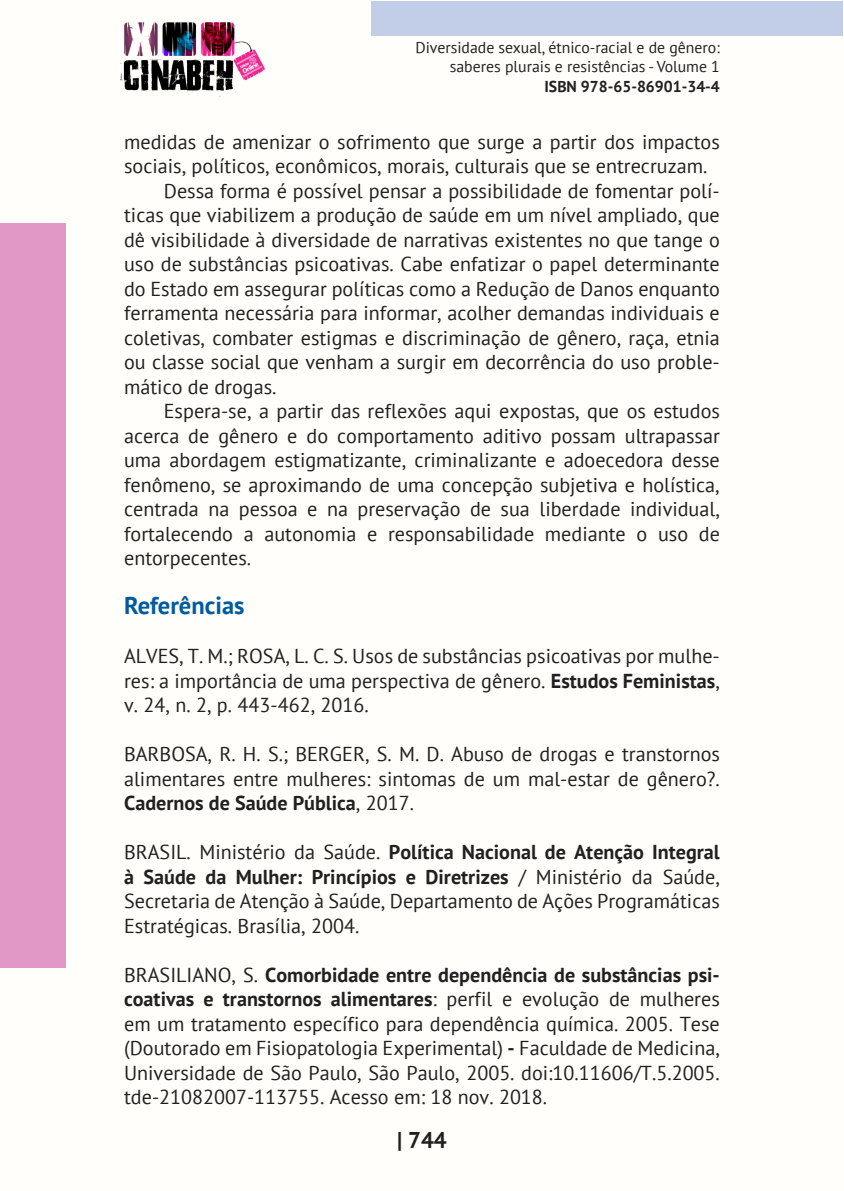
<style>
.page{position:relative;width:844px;height:1191px;background:#fff}
.page>*{position:absolute;margin:0;border:0;box-sizing:border-box;transform-origin:0 0}
._9_SUBTÍTULOS{font:700 24.5px "PT Sans";color:#015b9e}
.t1{font:700 22.75px "PT Sans";color:#231f20}
._8_CORPO{font:20.12px/24.5px "PT Sans";color:#231f20;text-align:justify}
._11_REFERENCIAS{font:20.12px/24.5px "PT Sans";color:#231f20;text-align:justify}
.t2{font:15.75px/18.9px "PT Sans";color:#231f20;text-align:right}
.t3{font:700 15.75px "PT Sans";color:#231f20}
.s1{font-weight:700}
</style>
<div class="page">
<div style="left:0;top:0;width:843px;height:1191px;background:#fffefa"></div>
<div style="left:371px;top:1px;width:471px;height:35px;background:#c2cde7"></div>
<div style="left:0;top:223px;width:65px;height:744px;background:#e198c7"></div>
<img style="left:120px;top:22px;width:144px;height:75px">
<p class="t2" style="left:415px;top:38px;width:306px">Diversidade sexual, étnico-racial e de gênero: saberes plurais e resistências - Volume 1</p>
<p class="t3" style="left:544px;top:76px;width:177px">ISBN 978-65-86901-34-4</p>
<p class="_8_CORPO" style="left:124px;top:129px;width:597px">medidas de amenizar o sofrimento que surge a partir dos impactos sociais, políticos, econômicos, morais, culturais que se entrecruzam.</p>
<p class="_8_CORPO" style="left:124px;top:178px;width:597px;text-indent:40px">Dessa forma é possível pensar a possibilidade de fomentar polí&shy;ticas que viabilizem a produção de saúde em um nível ampliado, que dê visibilidade à diversidade de narrativas existentes no que tange o uso de substâncias psicoativas. Cabe enfatizar o papel determinante do Estado em assegurar políticas como a Redução de Danos enquanto ferramenta necessária para informar, acolher demandas individuais e coletivas, combater estigmas e discriminação de gênero, raça, etnia ou classe social que venham a surgir em decorrência do uso proble&shy;mático de drogas.</p>
<p class="_8_CORPO" style="left:124px;top:398px;width:597px;text-indent:40px">Espera-se, a partir das reflexões aqui expostas, que os estudos acerca de gênero e do comportamento aditivo possam ultrapassar uma abordagem estigmatizante, criminalizante e adoecedora desse fenômeno, se aproximando de uma concepção subjetiva e holística, centrada na pessoa e na preservação de sua liberdade individual, fortalecendo a autonomia e responsabilidade mediante o uso de entorpecentes.</p>
<p class="_9_SUBTÍTULOS" style="left:124px;top:589px;width:122px">Referências</p>
<p class="_11_REFERENCIAS" style="left:124px;top:643px;width:597px">ALVES, T. M.; ROSA, L. C. S. Usos de substâncias psicoativas por mulhe&shy;res: a importância de uma perspectiva de gênero. <span class="s1">Estudos Feministas</span>, v. 24, n. 2, p. 443-462, 2016.</p>
<p class="_11_REFERENCIAS" style="left:124px;top:741px;width:597px">BARBOSA, R. H. S.; BERGER, S. M. D. Abuso de drogas e transtornos alimentares entre mulheres: sintomas de um mal-estar de gênero?.<br><span class="s1">Cadernos de Saúde Pública</span>, 2017.</p>
<p class="_11_REFERENCIAS" style="left:124px;top:839px;width:597px">BRASIL. Ministério da Saúde. <span class="s1">Política Nacional de Atenção Integral à Saúde da Mulher: Princípios e Diretrizes</span> / Ministério da Saúde, Secretaria de Atenção à Saúde, Departamento de Ações Programáticas Estratégicas. Brasília, 2004.</p>
<p class="_11_REFERENCIAS" style="left:124px;top:962px;width:597px">BRASILIANO, S. <span class="s1">Comorbidade entre dependência de substâncias psi&shy;coativas e transtornos alimentares</span>: perfil e evolução de mulheres em um tratamento específico para dependência química. 2005. Tese (Doutorado em Fisiopatologia Experimental) <span class="s1">-</span> Faculdade de Medicina, Universidade de São Paulo, São Paulo, 2005. doi:10.11606/T.5.2005. tde-21082007-113755. Acesso em: 18 nov. 2018.</p>
<p class="t1" style="left:397px;top:1125px;width:51px">| 744</p>
</div>
